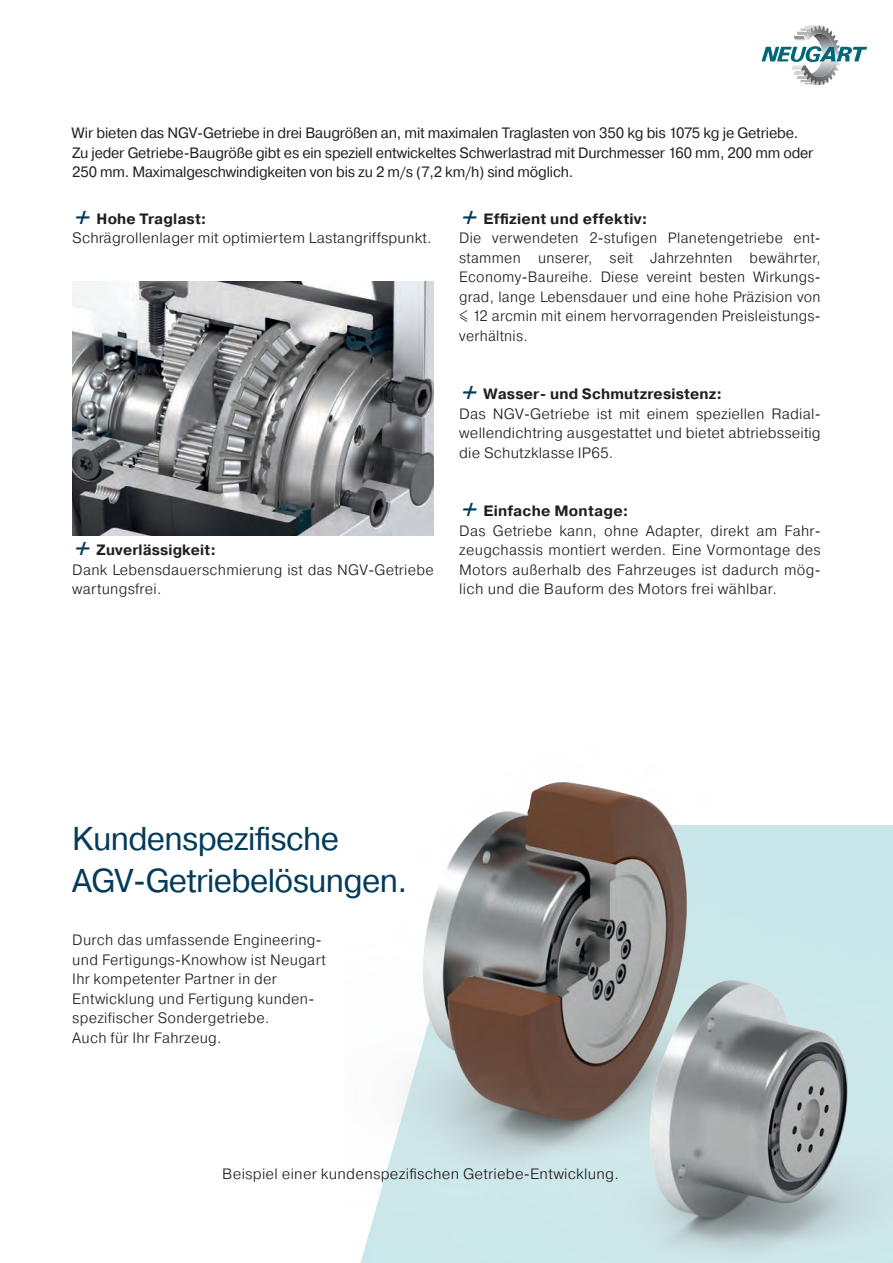
<style>
.page{position:relative;width:893px;height:1263px;background:#fff}
.page>*{position:absolute;margin:0;border:0;box-sizing:border-box;transform-origin:0 0}
.t1{font:33px "Pragmatica";letter-spacing:-.02em;color:#033b59}
.Fließtext{font:300 15px/19.5px "Pragmatica";letter-spacing:.02em;color:#231f20;text-align:justify}
.t2{font:15px/19.5px "Pragmatica";letter-spacing:-.01em;color:#231f20}
.Fließtext-2{font:300 15px/19.5px "Pragmatica";letter-spacing:.02em;color:#231f20;text-align:justify;scale:.95 1}
.Fließtext-3{font:700 15px "Pragmatica";letter-spacing:.01em;color:#231f20}
.s1{font-family:"DIN Pro";font-weight:400;font-style:italic;font-size:31.5px;color:#033b59}
</style>
<div class="page">
<img style="left:72px;top:282px;width:362px;height:253px">
<img style="left:361px;top:782px;width:532px;height:478px">
<img style="left:372px;top:957px;width:521px;height:306px">
<svg style="left:761px;top:26px;width:106px;height:59px"></svg>
<p class="t2" style="left:72px;top:123px;width:743px">Wir bieten das NGV-Getriebe in drei Baugrößen an, mit maximalen Traglasten von 350 kg bis 1075 kg je Getriebe.<br>Zu jeder Getriebe-Baugröße gibt es ein speziell entwickeltes Schwerlastrad mit Durchmesser 160 mm, 200 mm oder<br>250 mm. Maximalgeschwindigkeiten von bis zu 2 m/s (7,2 km/h) sind möglich.</p>
<p class="Fließtext-3" style="left:72px;top:209px;width:136px"><span class="s1">+</span>Hohe Traglast:</p>
<p class="Fließtext" style="left:72px;top:228px;width:361px">Schrägrollenlager mit optimiertem Lastangriffspunkt.</p>
<p class="Fließtext-3" style="left:72px;top:540px;width:145px"><span class="s1">+</span>Zuverlässigkeit:</p>
<p class="Fließtext" style="left:72px;top:560px;width:363px">Dank Lebensdauerschmierung ist das NGV-Getriebe wartungsfrei.</p>
<p class="Fließtext-3" style="left:459px;top:209px;width:190px"><span class="s1">+</span>Effizient und effektiv:</p>
<p class="Fließtext-2" style="left:459px;top:228px;width:382px">Die verwendeten 2-stufigen Planetengetriebe ent&shy;stammen unserer, seit Jahrzehnten bewährter, Economy-Baureihe. Diese vereint besten Wirkungs&shy;grad, lange Lebensdauer und eine hohe Präzision von ≤ 12 arcmin mit einem hervorragenden Preisleistungs&shy;verhältnis.</p>
<p class="Fließtext-3" style="left:459px;top:384px;width:264px"><span class="s1">+</span>Wasser- und Schmutzresistenz:</p>
<p class="Fließtext" style="left:459px;top:404px;width:363px">Das NGV-Getriebe ist mit einem speziellen Radial&shy;wellendichtring ausgestattet und bietet abtriebsseitig die Schutzklasse IP65.</p>
<p class="Fließtext-3" style="left:459px;top:501px;width:171px"><span class="s1">+</span>Einfache Montage:</p>
<p class="Fließtext" style="left:459px;top:521px;width:363px">Das Getriebe kann, ohne Adapter, direkt am Fahr&shy;zeugchassis montiert werden. Eine Vormontage des Motors außerhalb des Fahrzeuges ist dadurch mög&shy;lich und die Bauform des Motors frei wählbar.</p>
<p class="t1" style="left:72px;top:818px;width:268px">Kundenspezifische</p>
<p class="t1" style="left:72px;top:860px;width:337px">AGV-Getriebelösungen.</p>
<p class="Fließtext" style="left:72px;top:930px;width:255px;text-align:left">Durch das umfassende Engineering&shy;und Fertigungs-Knowhow ist Neugart Ihr kompetenter Partner in der Entwicklung und Fertigung kunden-</p>
<p class="Fließtext" style="left:72px;top:1008px;width:199px">spezifischer Sondergetriebe.</p>
<p class="Fließtext" style="left:72px;top:1028px;width:151px">Auch für Ihr Fahrzeug.</p>
<p class="Fließtext" style="left:222px;top:1164px;width:398px">Beispiel einer kundenspezifischen Getriebe-Entwicklung.</p>
</div>
